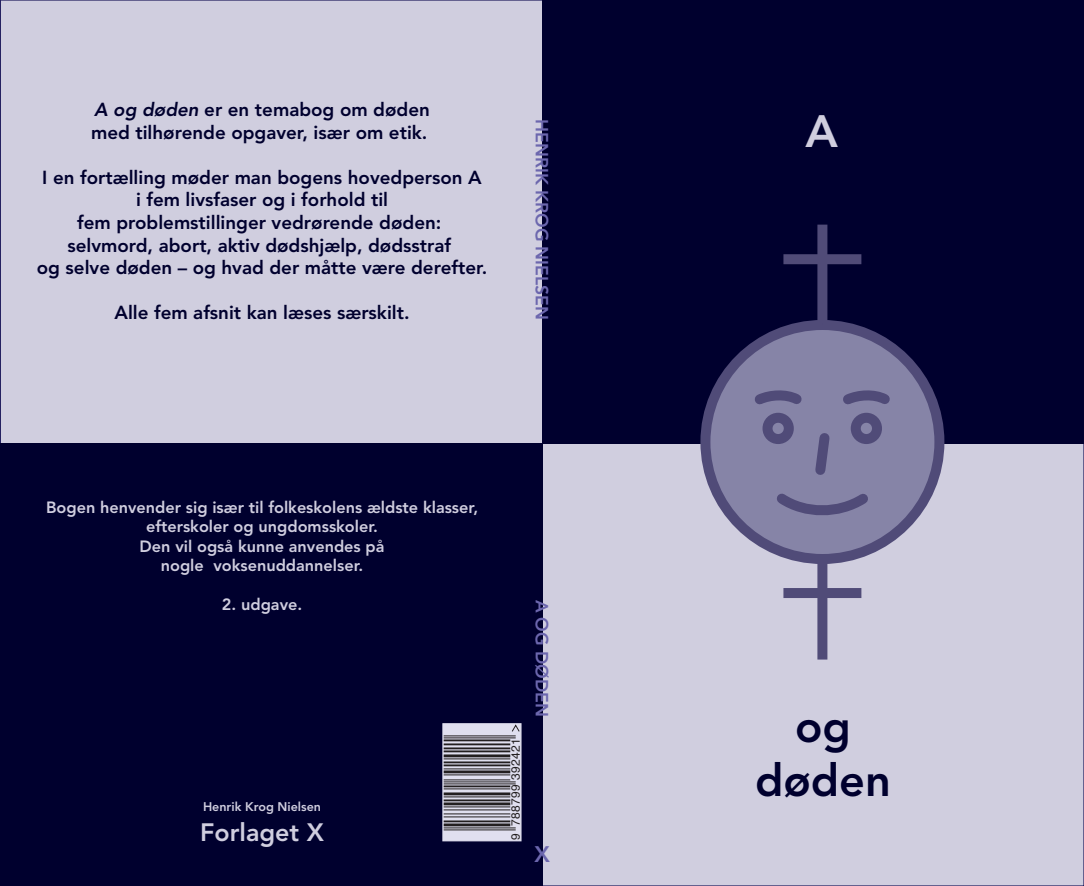
<style>
.page{position:relative;width:1084px;height:886px;background:#d0cedf}
.page>*{position:absolute;margin:0;border:0;box-sizing:border-box;transform-origin:0 0}
.t1{font:800 45px/54px "Avenir";color:#00002e;text-align:center}
.t2{font:800 45px "Avenir";color:#d0cedf}
.t3{font:800 25px "Avenir";color:#d0cedf}
.t4{font:800 22.5px "Avenir";color:#6c67ae}
.t5{font:800 18.75px/22.5px "Avenir";color:#00002e}
.t6{font:800 17.5px "Avenir";color:#6c67ae}
.t7{font:800 16.25px/19.5px "Avenir";color:#d0cedf;text-align:center}
.t8{font:800 12.5px "Avenir";color:#d0cedf}
.t9{font:12px "Helvetica";letter-spacing:.025em;color:#231f20}
.s1{font-style:italic}
</style>
<div class="page">
<div style="left:542px;top:0;width:542px;height:443px;background:#00002e"></div>
<div style="left:0;top:443px;width:542px;height:443px;background:#00002e"></div>
<div style="left:817px;top:225px;width:10px;height:99px;background:#504b78"></div>
<div style="left:783px;top:254px;width:78px;height:10px;background:#504b78"></div>
<svg style="left:442px;top:723px;width:80px;height:118px;background:#c3c2d1"></svg>
<hr style="left:444px;top:829px;width:72px;height:1px;background:#231f20">
<hr style="left:444px;top:827px;width:72px;height:1px;background:#231f20">
<hr style="left:444px;top:823px;width:66px;height:3px;background:#231f20">
<hr style="left:444px;top:820px;width:66px;height:2px;background:#231f20">
<hr style="left:444px;top:816px;width:66px;height:1px;background:#231f20">
<hr style="left:444px;top:813px;width:66px;height:1px;background:#231f20">
<hr style="left:444px;top:809px;width:66px;height:1px;background:#231f20">
<hr style="left:444px;top:806px;width:66px;height:1px;background:#231f20">
<hr style="left:444px;top:802px;width:66px;height:3px;background:#231f20">
<hr style="left:444px;top:799px;width:66px;height:2px;background:#231f20">
<hr style="left:444px;top:796px;width:66px;height:1px;background:#231f20">
<hr style="left:444px;top:792px;width:66px;height:3px;background:#231f20">
<hr style="left:444px;top:788px;width:66px;height:1px;background:#231f20">
<hr style="left:444px;top:785px;width:66px;height:2px;background:#231f20">
<hr style="left:444px;top:783px;width:72px;height:1px;background:#231f20">
<hr style="left:444px;top:781px;width:72px;height:1px;background:#231f20">
<hr style="left:444px;top:779px;width:66px;height:1px;background:#231f20">
<hr style="left:444px;top:774px;width:66px;height:1px;background:#231f20">
<hr style="left:444px;top:770px;width:66px;height:3px;background:#231f20">
<hr style="left:444px;top:768px;width:66px;height:1px;background:#231f20">
<hr style="left:444px;top:764px;width:66px;height:2px;background:#231f20">
<hr style="left:444px;top:761px;width:66px;height:2px;background:#231f20">
<hr style="left:444px;top:758px;width:66px;height:1px;background:#231f20">
<hr style="left:444px;top:754px;width:66px;height:3px;background:#231f20">
<hr style="left:444px;top:750px;width:66px;height:2px;background:#231f20">
<hr style="left:444px;top:747px;width:66px;height:2px;background:#231f20">
<hr style="left:444px;top:743px;width:66px;height:2px;background:#231f20">
<hr style="left:444px;top:739px;width:66px;height:2px;background:#231f20">
<hr style="left:444px;top:737px;width:72px;height:1px;background:#231f20">
<hr style="left:444px;top:735px;width:72px;height:1px;background:#231f20">
<svg style="left:511px;top:724px;width:9px;height:8px"></svg>
<svg style="left:700px;top:320px;width:244px;height:244px;background:#79779c"></svg>
<div style="left:856px;top:418px;width:21px;height:21px;background:#8684a7;border-radius:50%"></div>
<div style="left:851px;top:413px;width:31px;height:31px;border:10px solid #504b78;border-radius:50%"></div>
<svg style="left:768px;top:427px;width:109px;height:87px;background:#7c799e"></svg>
<svg style="left:835px;top:394px;width:63px;height:18px"></svg>
<div style="left:767px;top:418px;width:22px;height:21px;background:#8684a7;border-radius:50%"></div>
<div style="left:762px;top:413px;width:32px;height:31px;border:10px solid #504b78;border-radius:50%"></div>
<svg style="left:747px;top:394px;width:63px;height:18px"></svg>
<div style="left:817px;top:560px;width:10px;height:99px;background:#504b78"></div>
<div style="left:783px;top:588px;width:78px;height:10px;background:#504b78"></div>
<p class="t5" style="left:91px;top:99px;width:340px"><span class="s1">A og døden</span> er en temabog om døden med tilhørende opgaver, især om etik.</p>
<p class="t5" style="left:37px;top:166px;width:452px;text-align:center">I en fortælling møder man bogens hovedperson A<br>i fem livsfaser og i forhold til<br>fem problemstillinger vedrørende døden: selvmord, abort, aktiv dødshjælp, dødsstraf<br>og selve døden – og hvad der måtte være derefter.</p>
<p class="t5" style="left:114px;top:301px;width:297px">Alle fem afsnit kan læses særskilt.</p>
<p class="t6" style="left:552px;top:119px;width:202px;rotate:90deg">HENRIK KROG NIELSEN</p>
<p class="t7" style="left:46px;top:497px;width:434px">Bogen henvender sig især til folkeskolens ældste klasser, efterskoler og ungdomsskoler.<br>Den vil også kunne anvendes på<br>nogle voksenuddannelser.</p>
<p class="t7" style="left:222px;top:595px;width:82px">2. udgave.</p>
<p class="t8" style="left:203px;top:799px;width:120px">Henrik Krog Nielsen</p>
<h2 class="t3" style="left:200px;top:817px;width:125px">Forlaget X</h2>
<p class="t9" style="left:506px;top:840px;width:103px;rotate:-90deg">9 788799 392421</p>
<p class="t6" style="left:552px;top:599px;width:118px;rotate:90deg">A OG DØDEN</p>
<p class="t4" style="left:534px;top:836px;width:17px">X</p>
<h1 class="t2" style="left:806px;top:104px;width:34px">A</h1>
<h1 class="t1" style="left:755px;top:699px;width:137px">og døden</h1>
</div>
